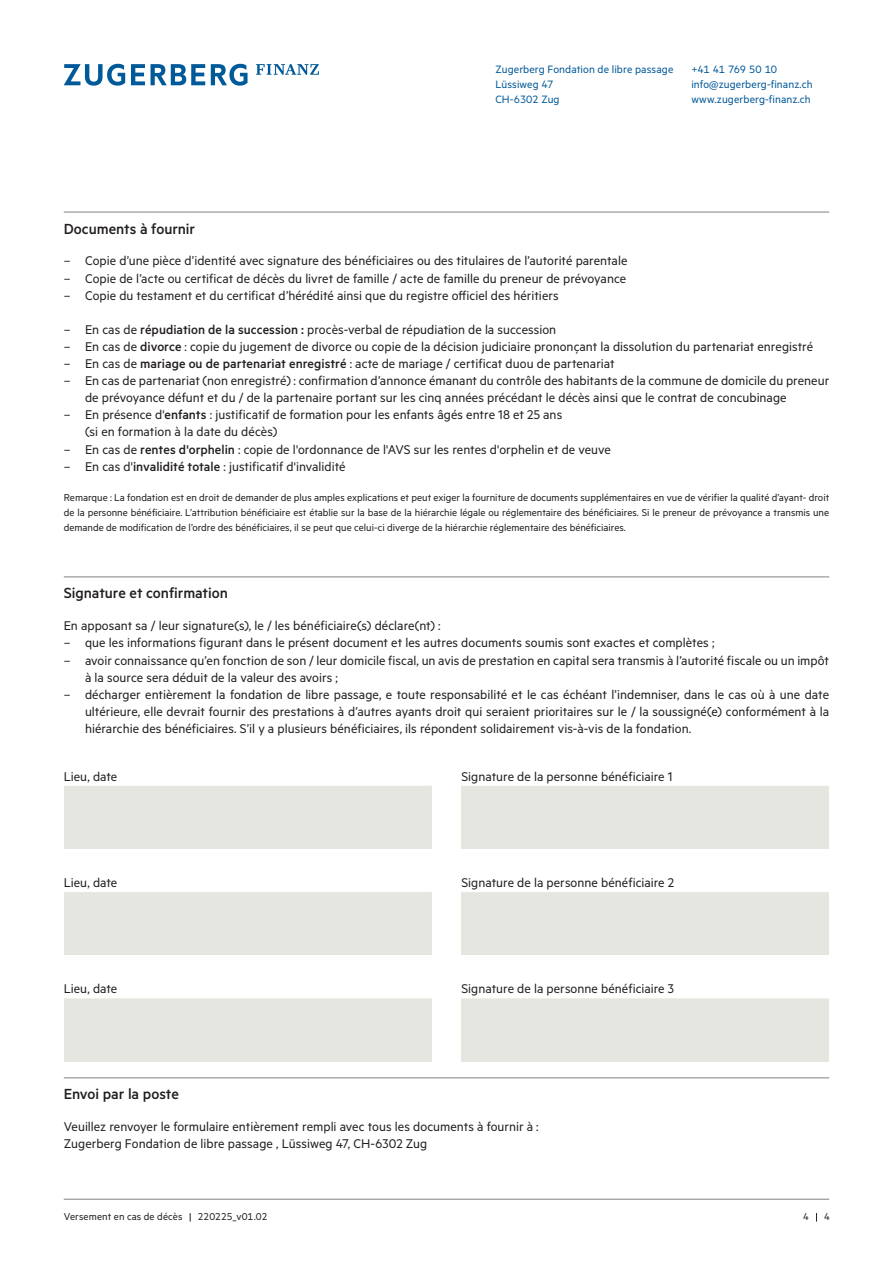
<style>
.page{position:relative;width:893px;height:1263px;background:#fff}
.page>*{position:absolute;margin:0;border:0;box-sizing:border-box;transform-origin:0 0}
.t1{font:500 16.5px "Metric";letter-spacing:-.005em;color:#231f20}
.t2{font:14.25px/17.1px "Metric";color:#231f20}
.t3{font:12px/15px "Metric";letter-spacing:.005em;color:#005998}
.t4{font:11.25px/15px "Metric";color:#231f20;text-align:justify}
.s1{font-weight:500}
</style>
<div class="page">
<hr style="left:64px;top:1199px;width:765px;height:1px;background:#808180">
<svg style="left:131px;top:64px;width:14px;height:21px"></svg>
<svg style="left:151px;top:64px;width:54px;height:21px"></svg>
<svg style="left:64px;top:64px;width:61px;height:22px"></svg>
<svg style="left:211px;top:64px;width:37px;height:22px"></svg>
<svg style="left:256px;top:64px;width:63px;height:11px"></svg>
<hr style="left:64px;top:577px;width:765px;height:1px;background:#808180">
<hr style="left:64px;top:1077px;width:765px;height:1px;background:#808180">
<div style="left:64px;top:785px;width:368px;height:64px;background:#e6e6e1"></div>
<hr style="left:64px;top:784px;width:368px;height:2px;background:#fff">
<div style="left:64px;top:891px;width:368px;height:64px;background:#e6e6e1"></div>
<hr style="left:64px;top:890px;width:368px;height:2px;background:#fff">
<div style="left:64px;top:998px;width:368px;height:63px;background:#e6e6e1"></div>
<div style="left:461px;top:785px;width:368px;height:64px;background:#e6e6e1"></div>
<hr style="left:461px;top:784px;width:368px;height:2px;background:#fff">
<div style="left:461px;top:891px;width:368px;height:64px;background:#e6e6e1"></div>
<hr style="left:461px;top:890px;width:368px;height:2px;background:#fff">
<div style="left:461px;top:998px;width:368px;height:63px;background:#e6e6e1"></div>
<hr style="left:64px;top:212px;width:765px;height:1px;background:#808180">
<p class="t1" style="left:64px;top:219px;width:133px">Documents à fournir</p>
<p class="t3" style="left:495px;top:61px;width:180px">Zugerberg Fondation de libre passage<br>Lüssiweg 47<br>CH-6302 Zug</p>
<p class="t3" style="left:691px;top:61px;width:123px">+41 41 769 50 10 info@zugerberg-finanz.ch www.zugerberg-finanz.ch</p>
<p class="t2" style="left:64px;top:252px;width:565px">– Copie d’une pièce d’identité avec signature des bénéficiaires ou des titulaires de l’autorité parentale</p>
<p class="t2" style="left:64px;top:269px;width:564px">– Copie de l’acte ou certificat de décès du livret de famille / acte de famille du preneur de prévoyance</p>
<p class="t2" style="left:64px;top:286px;width:496px">– Copie du testament et du certificat d’hérédité ainsi que du registre officiel des héritiers</p>
<p class="t2" style="left:64px;top:320px;width:494px">– En cas de <span class="s1">répudiation de la succession :</span> procès-verbal de répudiation de la succession</p>
<p class="t2" style="left:64px;top:337px;width:751px">– En cas de <span class="s1">divorce</span> : copie du jugement de divorce ou copie de la décision judiciaire prononçant la dissolution du partenariat enregistré</p>
<p class="t2" style="left:64px;top:355px;width:552px">– En cas de <span class="s1">mariage ou de partenariat enregistré</span> : acte de mariage / certificat duou de partenariat</p>
<p class="t2" style="left:85px;top:372px;width:746px;text-indent:-21px">– En cas de partenariat (non enregistré) : confirmation d’annonce émanant du contrôle des habitants de la commune de domicile du preneur de prévoyance défunt et du / de la partenaire portant sur les cinq années précédant le décès ainsi que le contrat de concubinage</p>
<p class="t2" style="left:85px;top:406px;width:479px;text-indent:-21px">– En présence d'<span class="s1">enfants</span> : justificatif de formation pour les enfants âgés entre 18 et 25 ans (si en formation à la date du décès)</p>
<p class="t2" style="left:64px;top:440px;width:549px">– En cas de <span class="s1">rentes d'orphelin</span> : copie de l'ordonnance de l'AVS sur les rentes d'orphelin et de veuve</p>
<p class="t2" style="left:64px;top:457px;width:283px">– En cas d'<span class="s1">invalidité totale</span> : justificatif d'invalidité</p>
<p class="t4" style="left:64px;top:489px;width:767px">Remarque : La fondation est en droit de demander de plus amples explications et peut exiger la fourniture de documents supplémentaires en vue de vérifier la qualité d’ayant- droit de la personne bénéficiaire. L’attribution bénéficiaire est établie sur la base de la hiérarchie légale ou réglementaire des bénéficiaires. Si le preneur de prévoyance a transmis une demande de modification de l’ordre des bénéficiaires, il se peut que celui-ci diverge de la hiérarchie réglementaire des bénéficiaires.</p>
<p class="t1" style="left:64px;top:584px;width:166px">Signature et confirmation</p>
<p class="t2" style="left:64px;top:617px;width:378px">En apposant sa / leur signature(s), le / les bénéficiaire(s) déclare(nt) :</p>
<p class="t2" style="left:64px;top:634px;width:652px">– que les informations figurant dans le présent document et les autres documents soumis sont exactes et complètes ;</p>
<p class="t2" style="left:85px;top:651px;width:746px;text-indent:-21px">– avoir connaissance qu’en fonction de son / leur domicile fiscal, un avis de prestation en capital sera transmis à l’autorité fiscale ou un impôt à la source sera déduit de la valeur des avoirs ;</p>
<p class="t2" style="left:85px;top:685px;width:746px;text-align:justify;text-indent:-21px">– décharger entièrement la fondation de libre passage, e toute responsabilité et le cas échéant l’indemniser, dans le cas où à une date ultérieure, elle devrait fournir des prestations à d’autres ayants droit qui seraient prioritaires sur le / la soussigné(e) conformément à la hiérarchie des bénéficiaires. S’il y a plusieurs bénéficiaires, ils répondent solidairement vis-à-vis de la fondation.</p>
<p class="t2" style="left:64px;top:767px;width:55px">Lieu, date</p>
<p class="t2" style="left:461px;top:767px;width:213px">Signature de la personne bénéficiaire 1</p>
<p class="t2" style="left:64px;top:873px;width:55px">Lieu, date</p>
<p class="t2" style="left:461px;top:873px;width:214px">Signature de la personne bénéficiaire 2</p>
<p class="t2" style="left:64px;top:980px;width:55px">Lieu, date</p>
<p class="t2" style="left:461px;top:980px;width:214px">Signature de la personne bénéficiaire 3</p>
<p class="t1" style="left:64px;top:1084px;width:117px">Envoi par la poste</p>
<p class="t2" style="left:64px;top:1118px;width:476px">Veuillez renvoyer le formulaire entièrement rempli avec tous les documents à fournir à :<br>Zugerberg Fondation de libre passage , Lüssiweg 47, CH-6302 Zug</p>
<p class="t4" style="left:64px;top:1209px;width:120px">Versement en cas de décès</p>
<p class="t4" style="left:198px;top:1209px;width:71px">220225_v01.02</p>
<p class="t4" style="left:803px;top:1209px;width:7px">4</p>
<p class="t4" style="left:824px;top:1209px;width:7px">4</p>
</div>
